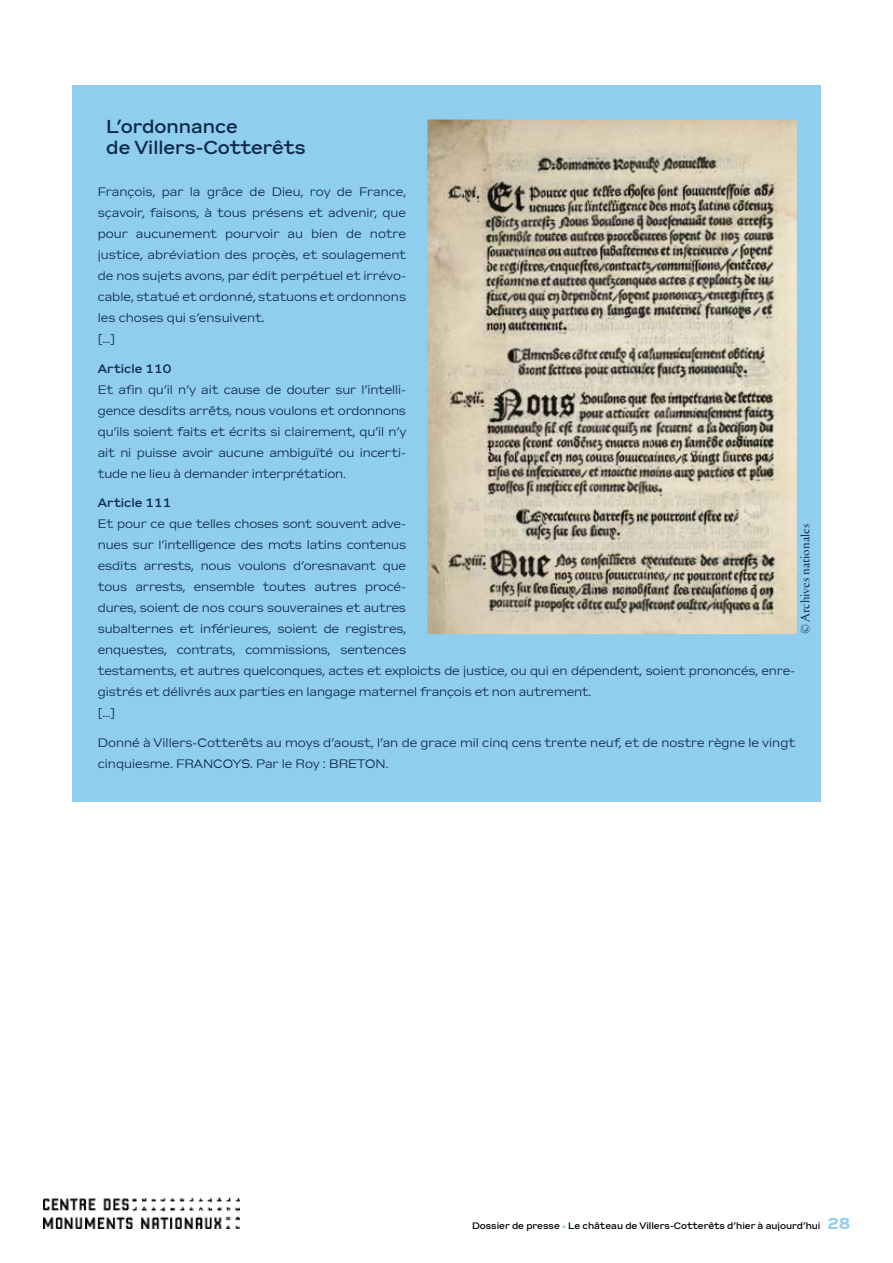
<style>
.page{position:relative;width:893px;height:1263px;background:#fff}
.page>*{position:absolute;margin:0;border:0;box-sizing:border-box;transform-origin:0 0}
.t1{font:19.5px/21px "CVC Sans";color:#0d2745}
.t2{font:300 12.75px/21px "CVC Sans";letter-spacing:-.01em;color:#0d2745}
.t3{font:12.75px "CVC Sans";color:#0d2745}
.t4{font:12px "CVC";color:#0d2745}
.t5{font:9.75px "CVC Sans";color:#000}
.s1{color:#90cef0}
.s2{font-weight:700;font-size:16.5px;color:#90cef0}
</style>
<div class="page">
<img style="left:43px;top:1198px;width:197px;height:31px">
<div style="left:72px;top:85px;width:749px;height:716px;background:#90cef0"></div>
<img style="left:427px;top:120px;width:370px;height:514px">
<h1 class="t1" style="left:106px;top:115px;width:201px">L’ordonnance<br>de Villers-Cotterêts</h1>
<p class="t2" style="left:98px;top:181px;width:310px">François, par la grâce de Dieu, roy de France, sçavoir, faisons, à tous présens et advenir, que pour aucunement pourvoir au bien de notre justice, abréviation des proçès, et soulagement de nos sujets avons, par édit perpétuel et irrévo&shy;cable, statué et ordonné, statuons et ordonnons les choses qui s’ensuivent.<br>[…]</p>
<p class="t3" style="left:98px;top:359px;width:75px">Article 110</p>
<p class="t2" style="left:98px;top:378px;width:310px;text-align:justify">Et afin qu’il n’y ait cause de douter sur l’intelli&shy;gence desdits arrêts, nous voulons et ordonnons qu’ils soient faits et écrits si clairement, qu’il n’y ait ni puisse avoir aucune ambiguïté ou incerti&shy;tude ne lieu à demander interprétation.</p>
<p class="t3" style="left:98px;top:494px;width:75px">Article 111</p>
<p class="t2" style="left:98px;top:513px;width:699px">Et pour ce que telles choses sont souvent adve-<br>nues sur l’intelligence des mots latins contenus<br>esdits arrests, nous voulons d’oresnavant que<br>tous arrests, ensemble toutes autres procé-<br>dures, soient de nos cours souveraines et autres<br>subalternes et inférieures, soient de registres,<br>enquestes, contrats, commissions, sentences<br>testaments, et autres quelconques, actes et exploicts de justice, ou qui en dépendent, soient prononcés, enre&shy;gistrés et délivrés aux parties en langage maternel françois et non autrement.<br>[…]</p>
<p class="t2" style="left:98px;top:731px;width:699px">Donné à Villers-Cotterêts au moys d’aoust, l’an de grace mil cinq cens trente neuf, et de nostre règne le vingt cinquiesme. FRANCOYS. Par le Roy : BRETON.</p>
<p class="t4" style="left:797px;top:634px;width:112px;rotate:-90deg">© Archives nationales</p>
<p class="t5" style="left:472px;top:1218px;width:380px">Dossier de presse <span class="s1">•</span> Le château de Villers-Cotterêts d’hier à aujourd’hui <span class="s2">28</span></p>
</div>
